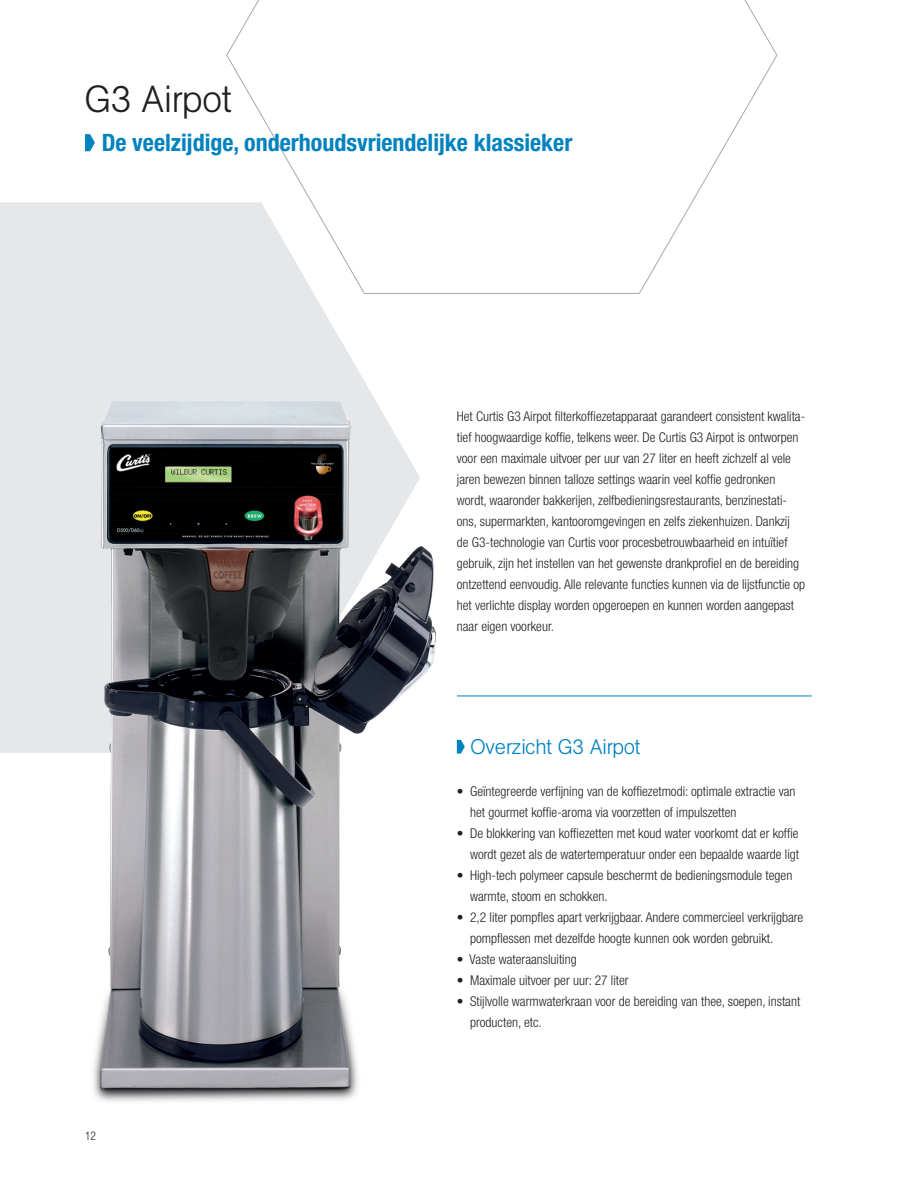
<style>
.page{position:relative;width:918px;height:1188px;background:#fff}
.page>*{position:absolute;margin:0;border:0;box-sizing:border-box;transform-origin:0 0}
.t1{font:300 37.5px "Agb CURTIS";color:#231f20}
.t2{font:700 condensed 24px "Helvetica Neue LT Std";color:#0082bf}
.t3{font:300 21px "Agb CURTIS";color:#0082bf}
.t4{font:300 condensed 13.5px/21px "Helvetica Neue LT Std";color:#231f20}
.t5{font:300 condensed 12px "Helvetica Neue LT Std";color:#231f20;scale:.95 1}
</style>
<div class="page">
<svg style="left:226px;top:0;width:552px;height:294px"></svg>
<svg style="left:0;top:202px;width:420px;height:551px;fill:#e6e7e9"></svg>
<img style="left:34px;top:349px;width:403px;height:753px">
<svg style="left:85px;top:134px;width:10px;height:17px"></svg>
<svg style="left:457px;top:740px;width:8px;height:14px"></svg>
<hr style="left:457px;top:696px;width:355px;height:1px;background:#0082bf">
<h1 class="t1" style="left:85px;top:77px;width:149px">G3 Airpot</h1>
<h2 class="t2" style="left:102px;top:128px;width:472px">De veelzijdige, onderhoudsvriendelijke klassieker</h2>
<p class="t4" style="left:457px;top:406px;width:350px">Het Curtis G3 Airpot filterkoffiezetapparaat garandeert consistent kwalita&shy;tief hoogwaardige koffie, telkens weer. De Curtis G3 Airpot is ontworpen voor een maximale uitvoer per uur van 27 liter en heeft zichzelf al vele jaren bewezen binnen talloze settings waarin veel koffie gedronken wordt, waaronder bakkerijen, zelfbedieningsrestaurants, benzinestati&shy;ons, supermarkten, kantooromgevingen en zelfs ziekenhuizen. Dankzij<br>de G3-technologie van Curtis voor procesbetrouwbaarheid en intuïtief gebruik, zijn het instellen van het gewenste drankprofiel en de bereiding ontzettend eenvoudig. Alle relevante functies kunnen via de lijstfunctie op het verlichte display worden opgeroepen en kunnen worden aangepast naar eigen voorkeur.</p>
<p class="t5" style="left:85px;top:1129px;width:13px">12</p>
<h3 class="t3" style="left:471px;top:734px;width:171px">Overzicht G3 Airpot</h3>
<p class="t4" style="left:470px;top:781px;width:327px;text-indent:-13px">• Geïntegreerde verfijning van de koffiezetmodi: optimale extractie van het gourmet koffie-aroma via voorzetten of impulszetten</p>
<p class="t4" style="left:457px;top:823px;width:344px;text-align:right">• De blokkering van koffiezetten met koud water voorkomt dat er koffie wordt gezet als de watertemperatuur onder een bepaalde waarde ligt</p>
<p class="t4" style="left:470px;top:865px;width:324px;text-indent:-13px">• High-tech polymeer capsule beschermt de bedieningsmodule tegen warmte, stoom en schokken.</p>
<p class="t4" style="left:470px;top:907px;width:335px;text-indent:-13px">• 2,2 liter pompfles apart verkrijgbaar. Andere commercieel verkrijgbare pompflessen met dezelfde hoogte kunnen ook worden gebruikt.</p>
<p class="t4" style="left:457px;top:949px;width:121px">• Vaste wateraansluiting</p>
<p class="t4" style="left:457px;top:970px;width:173px">• Maximale uitvoer per uur: 27 liter</p>
<p class="t4" style="left:470px;top:991px;width:332px;text-indent:-13px">• Stijlvolle warmwaterkraan voor de bereiding van thee, soepen, instant producten, etc.</p>
</div>
